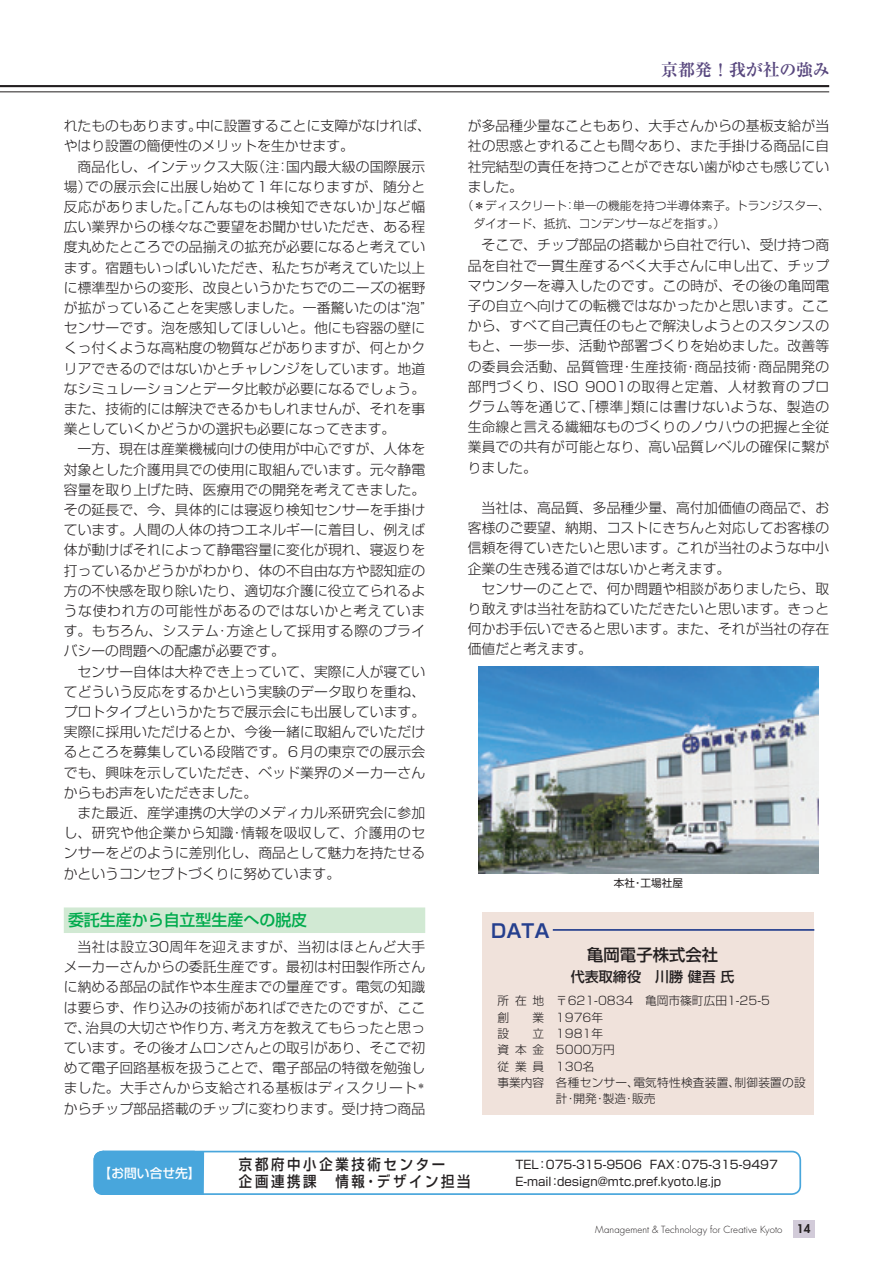
<style>
.page{position:relative;width:893px;height:1263px;background:#fff}
.page>*{position:absolute;margin:0;border:0;box-sizing:border-box;transform-origin:0 0}
.t1{font:18.75px "Shin Go Pr 6 De Bold 90 pv RKSJ H";color:#253f8e}
.t2{font:16.95px "Ryumin Pr 6 Bold 90 pv RKSJ H";letter-spacing:-.01em;color:#58477e}
.t3{font:16.35px "Shin Go Pr 6 Medium 90 pv RKSJ H";color:#231f20}
.t4{font:15.9px "Shin Go Pr 6 Medium 90 pv RKSJ H";color:#00ab4d}
.t5{font:14.85px/17px "Shin Go Pr 6 Medium 90 pv RKSJ H";letter-spacing:.2em;color:#231f20;scale:.9 1}
.t6{font:14.1px "Shin Go Pr 6 Medium 90 pv RKSJ H";color:#231f20}
.t7{font:13.8px/20.2px "Shin Go Pr 6 Light 90 pv RKSJ H";letter-spacing:.005em;color:#231f20;text-align:justify}
.t8{font:12.75px "Shin Go Pr 6 Medium 90 pv RKSJ H";color:#fff}
.t9{font:11.7px/18px "Shin Go Pr 6 Light 90 pv RKSJ H";color:#231f20}
.t10{font:11.7px/17px "Shin Go Pr 6 Regular 90 pv RKSJ H";color:#231f20}
.t11{font:11.7px "Shin Go Pr 6 Light 90 pv RKSJ H";letter-spacing:.02em;color:#231f20}
.t12{font:10.65px "Shin Go Pr 6 Regular 90 pv RKSJ H";color:#231f20}
.t13{font:300 9.6px "Futura";letter-spacing:.01em;color:#231f20}
.s1{font-weight:800;font-size:11.7px}
</style>
<div class="page">
<div style="left:793px;top:1220px;width:21px;height:17px;background:#d2cbd9"></div>
<hr style="left:0;top:92px;width:829px;height:1px;background:#231f20">
<hr style="left:0;top:85px;width:829px;height:2px;background:#231f20">
<div style="left:94px;top:1151px;width:707px;height:44px;border:2px solid #48a6dc;border-radius:9px"></div>
<div style="left:93px;top:1150px;width:112px;height:45px;background:#48a6dc"></div>
<hr style="left:103px;top:1151px;width:92px;height:1px;background:#48a6dc">
<div style="left:64px;top:907px;width:361px;height:26px;background:#d1e9d3"></div>
<img style="left:478px;top:666px;width:341px;height:207px">
<div style="left:483px;top:912px;width:331px;height:202px;background:#f0e2db"></div>
<hr style="left:553px;top:929px;width:261px;height:2px;background:#253f8e">
<p class="t7" style="left:64px;top:118px;width:369px">れたものもあります。中に設置することに支障がなければ、やはり設置の簡便性のメリットを生かせます。</p>
<p class="t7" style="left:64px;top:158px;width:363px;text-indent:14px">商品化し、インテックス大阪（注：国内最大級の国際展示場）での展示会に出展し始めて１年になりますが、随分と反応がありました。「こんなものは検知できないか」など幅広い業界からの様々なご要望をお聞かせいただき、ある程度丸めたところでの品揃えの拡充が必要になると考えています。宿題もいっぱいいただき、私たちが考えていた以上に標準型からの変形、改良というかたちでのニーズの裾野が拡がっていることを実感しました。一番驚いたのは“泡”センサーです。泡を感知してほしいと。他にも容器の壁にくっ付くような高粘度の物質などがありますが、何とかクリアできるのではないかとチャレンジをしています。地道なシミュレーションとデータ比較が必要になるでしょう。また、技術的には解決できるかもしれませんが、それを事業としていくかどうかの選択も必要になってきます。</p>
<p class="t7" style="left:64px;top:441px;width:363px;text-indent:14px">一方、現在は産業機械向けの使用が中心ですが、人体を対象とした介護用具での使用に取組んでいます。元々静電容量を取り上げた時、医療用での開発を考えてきました。その延長で、今、具体的には寝返り検知センサーを手掛けています。人間の人体の持つエネルギーに着目し、例えば体が動けばそれによって静電容量に変化が現れ、寝返りを打っているかどうかがわかり、体の不自由な方や認知症の方の不快感を取り除いたり、適切な介護に役立てられるような使われ方の可能性があるのではないかと考えています。もちろん、システム・方途として採用する際のプライバシーの問題への配慮が必要です。</p>
<p class="t7" style="left:64px;top:663px;width:363px;text-indent:14px">センサー自体は大枠でき上っていて、実際に人が寝ていてどういう反応をするかという実験のデータ取りを重ね、プロトタイプというかたちで展示会にも出展しています。実際に採用いただけるとか、今後一緒に取組んでいただけるところを募集している段階です。６月の東京での展示会でも、興味を示していただき、ベッド業界のメーカーさんからもお声をいただきました。</p>
<p class="t7" style="left:64px;top:804px;width:363px;text-indent:14px">また最近、産学連携の大学のメディカル系研究会に参加し、研究や他企業から知識・情報を吸収して、介護用のセンサーをどのように差別化し、商品として魅力を持たせるかというコンセプトづくりに努めています。</p>
<p class="t4" style="left:68px;top:914px;width:241px">委託生産から自立型生産への脱皮</p>
<p class="t7" style="left:64px;top:938px;width:363px;text-indent:14px">当社は設立30周年を迎えますが、当初はほとんど大手メーカーさんからの委託生産です。最初は村田製作所さんに納める部品の試作や本生産までの量産です。電気の知識は要らず、作り込みの技術があればできたのですが、ここで、治具の大切さや作り方、考え方を教えてもらったと思っています。その後オムロンさんとの取引があり、そこで初めて電子回路基板を扱うことで、電子部品の特徴を勉強しました。大手さんから支給される基板はディスクリート<sup>＊</sup>からチップ部品搭載のチップに変わります。受け持つ商品</p>
<p class="t2" style="left:661px;top:63px;width:170px">京都発！我が社の強み</p>
<p class="t7" style="left:468px;top:118px;width:363px">が多品種少量なこともあり、大手さんからの基板支給が当社の思惑とずれることも間々あり、また手掛ける商品に自社完結型の責任を持つことができない歯がゆさも感じていました。</p>
<p class="t9" style="left:474px;top:198px;width:358px;text-indent:-12px">（ ＊ディスクリート：単一の機能を持つ半導体素子。トランジスター、ダイオード、抵抗、コンデンサーなどを指す。）</p>
<p class="t7" style="left:468px;top:237px;width:363px;text-indent:14px">そこで、チップ部品の搭載から自社で行い、受け持つ商品を自社で一貫生産するべく大手さんに申し出て、チップマウンターを導入したのです。この時が、その後の亀岡電子の自立へ向けての転機ではなかったかと思います。ここから、すべて自己責任のもとで解決しようとのスタンスのもと、一歩一歩、活動や部署づくりを始めました。改善等の委員会活動、品質管理・生産技術・商品技術・商品開発の部門づくり、ISO 9001の取得と定着、人材教育のプログラム等を通じて、「標準」類には書けないような、製造の生命線と言える繊細なものづくりのノウハウの把握と全従業員での共有が可能となり、高い品質レベルの確保に繋がりました。</p>
<p class="t7" style="left:468px;top:499px;width:363px;text-indent:14px">当社は、高品質、多品種少量、高付加価値の商品で、お客様のご要望、納期、コストにきちんと対応してお客様の信頼を得ていきたいと思います。これが当社のような中小企業の生き残る道ではないかと考えます。</p>
<p class="t7" style="left:468px;top:580px;width:363px;text-indent:14px">センサーのことで、何か問題や相談がありましたら、取り敢えずは当社を訪ねていただきたいと思います。きっと何かお手伝いできると思います。また、それが当社の存在価値だと考えます。</p>
<h1 class="t1" style="left:491px;top:923px;width:60px">DATA</h1>
<p class="t12" style="left:614px;top:879px;width:71px">本社・工場社屋</p>
<p class="t3" style="left:587px;top:949px;width:132px">亀岡電子株式会社</p>
<p class="t6" style="left:571px;top:971px;width:165px">代表取締役　川勝 健吾 氏</p>
<p class="t9" style="left:497px;top:994px;width:274px;line-height:16.4px">所 在 地　〒621-0834　亀岡市篠町広田1-25-5創</p>
<p class="t9" style="left:533px;top:1010px;width:72px">業　1976年</p>
<p class="t9" style="left:497px;top:1026px;width:13px">設</p>
<p class="t9" style="left:533px;top:1026px;width:72px">立　1981年</p>
<p class="t9" style="left:497px;top:1042px;width:119px">資本金　5000万円</p>
<p class="t9" style="left:497px;top:1059px;width:98px">従業員　130名</p>
<p class="t11" style="left:497px;top:1078px;width:310px">事業内容　 各種センサー、電気特性検査装置、制御装置の設</p>
<p class="t9" style="left:556px;top:1091px;width:101px">計・開発・製造・販売</p>
<p class="t8" style="left:99px;top:1168px;width:104px">【お問い合せ先】</p>
<p class="t5" style="left:239px;top:1158px;width:259px">京都府中小企業技術センター<br>企画連携課　情報・デザイン担当</p>
<p class="t10" style="left:515px;top:1157px;width:264px">TEL：075-315-9506 FAX：075-315-9497<br>E-mail：design@mtc.pref.kyoto.lg.jp</p>
<p class="t13" style="left:595px;top:1225px;width:217px">Management &amp; Technology for Creative Kyoto <span class="s1">14</span></p>
</div>
